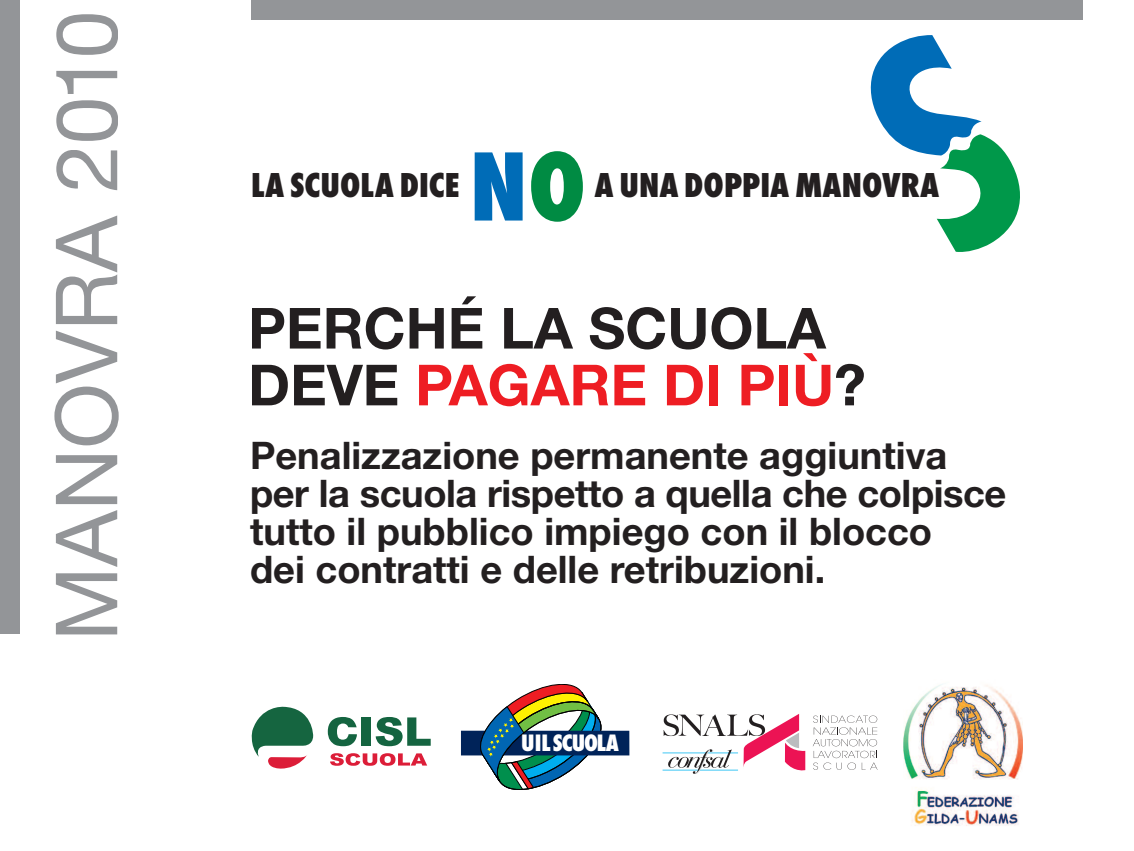
<style>
.page{position:relative;width:1134px;height:851px;background:#fff}
.page>*{position:absolute;margin:0;border:0;box-sizing:border-box;transform-origin:0 0}
.t1{font:800 condensed 90.3px "Futura";color:#006cb7}
.t2{font:700 56.7px/56.8px "Helvetica Neue LT Std";color:#231f20}
.t3{font:700 38px/38px "Helvetica Neue LT Std";color:#231f20}
.t4{font:800 condensed 31.8px "Futura";color:#231f20}
.t5{font:800 condensed 21.8px "Futura";letter-spacing:-.02em;color:#fff}
.s1{color:#008b43}
.s2{color:#ee1d23}
</style>
<div class="page">
<svg style="left:54px;top:150px;width:65px;height:484px"></svg>
<svg style="left:56px;top:71px;width:62px;height:70px"></svg>
<svg style="left:56px;top:14px;width:62px;height:41px"></svg>
<div style="left:251px;top:0;width:832px;height:20px;background:#939598"></div>
<div style="left:0;top:0;width:20px;height:633px;background:#939598"></div>
<svg style="left:252px;top:706px;width:61px;height:62px"></svg>
<svg style="left:328px;top:717px;width:29px;height:29px"></svg>
<div style="left:361px;top:717px;width:10px;height:28px;background:#146440"></div>
<svg style="left:376px;top:717px;width:55px;height:29px"></svg>
<svg style="left:330px;top:753px;width:97px;height:12px"></svg>
<svg style="left:461px;top:684px;width:168px;height:105px"></svg>
<hr style="left:662px;top:752px;width:76px;height:1px;background:#3fc7f4">
<hr style="left:662px;top:769px;width:76px;height:1px;background:#3fc7f4">
<svg style="left:664px;top:714px;width:141px;height:60px"></svg>
<svg style="left:813px;top:715px;width:64px;height:54px"></svg>
<img style="left:903px;top:684px;width:119px;height:142px">
<svg style="left:871px;top:35px;width:149px;height:217px"></svg>
<p class="t4" style="left:251px;top:167px;width:210px">LA SCUOLA DICE</p>
<h1 class="t1" style="left:470px;top:136px;width:118px">N<span class="s1">O</span></h1>
<p class="t4" style="left:594px;top:168px;width:346px">A UNA DOPPIA MANOVRA</p>
<h2 class="t2" style="left:248px;top:305px;width:619px">PERCHÉ LA SCUOLA<br>DEVE <span class="s2">PAGARE DI PIÙ</span>?</h2>
<p class="t3" style="left:250px;top:439px;width:758px">Penalizzazione permanente aggiuntiva per la scuola rispetto a quella che colpisce tutto il pubblico impiego con il blocco<br>dei contratti e delle retribuzioni.</p>
<p class="t5" style="left:521px;top:731px;width:99px">UILSCUOLA</p>
</div>
